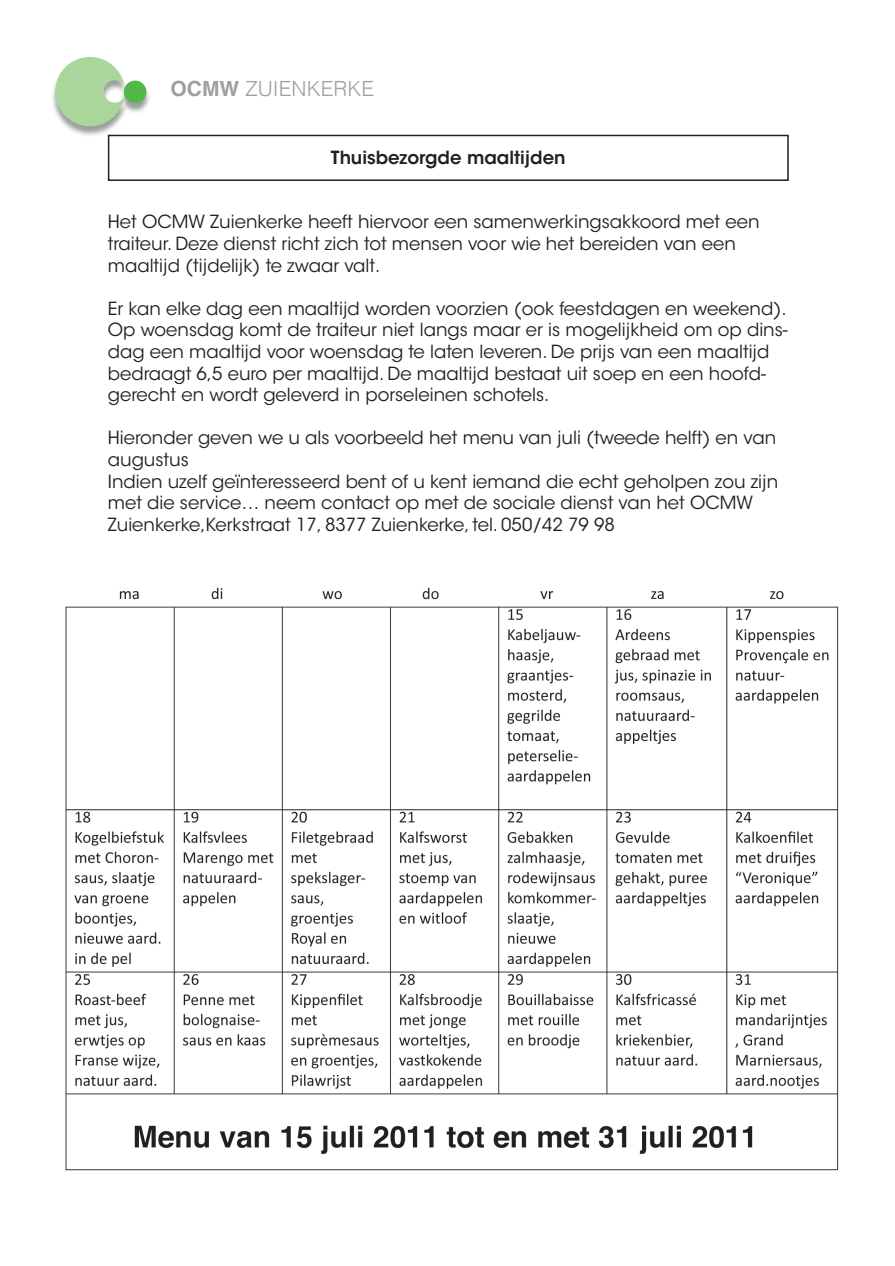
<style>
.page{position:relative;width:895px;height:1266px;background:#fff}
.page>*{position:absolute;margin:0;border:0;box-sizing:border-box;transform-origin:0 0}
.t1{font:300 20.85px "Helvetica";color:#9d9fa2}
.t2{font:18px/21.6px "ITC Avant Garde Std";color:#231f20}
.t3{font:600 18px "ITC Avant Garde Std";color:#231f20}
.s1{font-weight:700}
</style>
<div class="page">
<svg style="left:52px;top:85px;width:76px;height:52px"></svg>
<svg style="left:55px;top:57px;width:69px;height:69px"></svg>
<svg style="left:119px;top:82px;width:30px;height:32px"></svg>
<div style="left:124px;top:81px;width:22px;height:22px;background:#51b948;border-radius:50%"></div>
<div style="left:108px;top:135px;width:680px;height:46px;border:2px solid #231f20"></div>
<img style="left:65px;top:587px;width:774px;height:584px">
<p class="t1" style="left:170px;top:75px;width:205px"><span class="s1">OCMW</span> ZUIENKERKE</p>
<p class="t3" style="left:331px;top:146px;width:236px">Thuisbezorgde maaltijden</p>
<p class="t2" style="left:108px;top:211px;width:653px">Het OCMW Zuienkerke heeft hiervoor een samenwerkingsakkoord met een traiteur. Deze dienst richt zich tot mensen voor wie het bereiden van een maaltijd (tijdelijk) te zwaar valt.</p>
<p class="t2" style="left:108px;top:298px;width:681px">Er kan elke dag een maaltijd worden voorzien (ook feestdagen en weekend).<br>Op woensdag komt de traiteur niet langs maar er is mogelijkheid om op dins&shy;dag een maaltijd voor woensdag te laten leveren. De prijs van een maaltijd bedraagt 6,5 euro per maaltijd. De maaltijd bestaat uit soep en een hoofd&shy;gerecht en wordt geleverd in porseleinen schotels.</p>
<p class="t2" style="left:108px;top:427px;width:671px">Hieronder geven we u als voorbeeld het menu van juli (tweede helft) en van augustus<br>Indien uzelf geïnteresseerd bent of u kent iemand die echt geholpen zou zijn met die service… neem contact op met de sociale dienst van het OCMW Zuienkerke,Kerkstraat 17, 8377 Zuienkerke, tel. 050/42 79 98</p>
</div>
